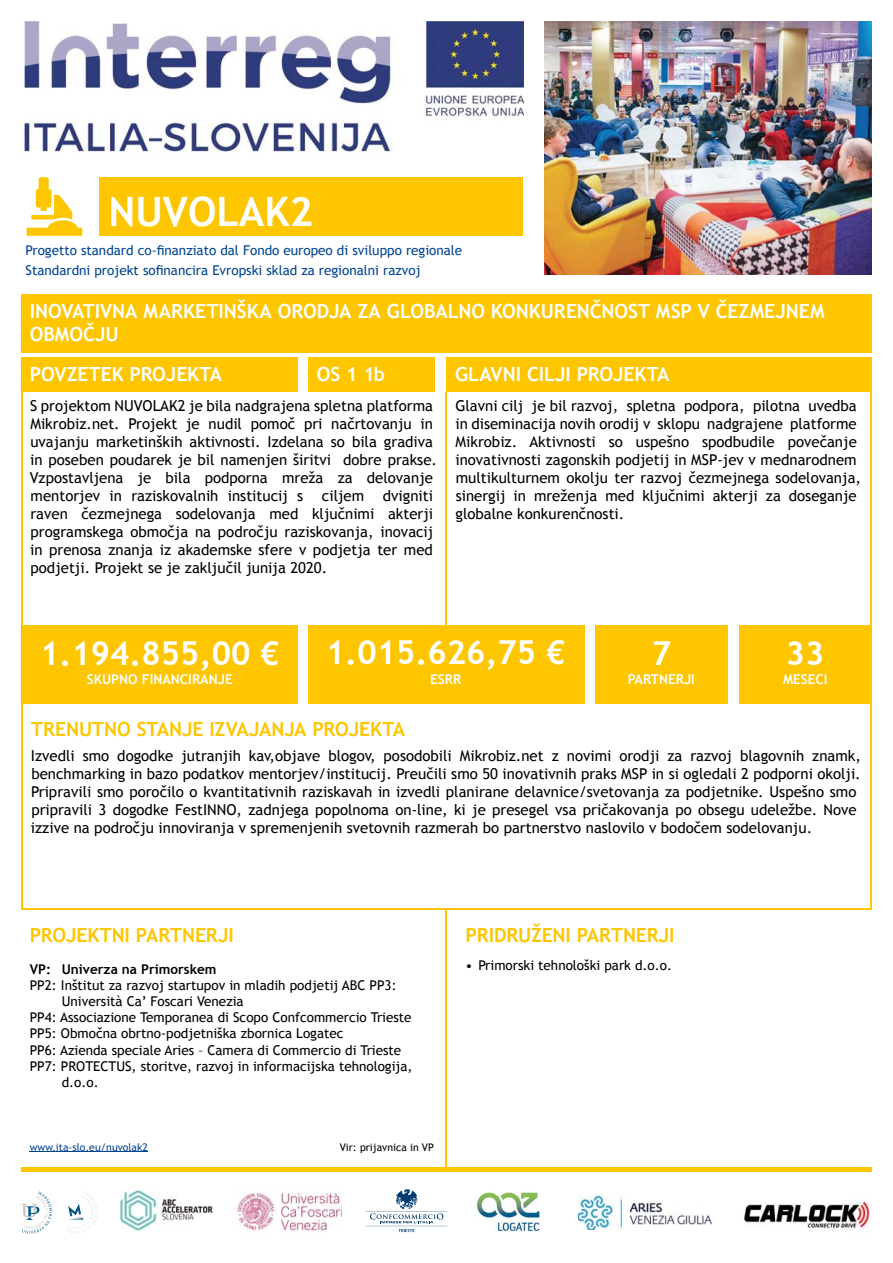
<style>
.page{position:relative;width:893px;height:1263px;background:#fff}
.page>*{position:absolute;margin:0;border:0;box-sizing:border-box;transform-origin:0 0}
.t1{font:700 40.5px "Trebuchet MS";color:#fff}
.t2{font:700 33px "Trebuchet MS";color:#fff}
.t3{font:700 19.5px/23.4px "Trebuchet MS";color:#fff}
.t4{font:700 19.5px "Trebuchet MS";color:#fdc601}
.t5{font:15px/18px "Trebuchet MS";color:#000}
.t6{font:13.5px "Trebuchet MS";color:#000}
.t7{font:13.5px/19.5px "Trebuchet MS";color:#004494}
.t8{font:700 13.5px "Trebuchet MS";color:#fff}
.t9{font:700 13.5px "Trebuchet MS";color:#000}
.t10{font:10.5px "Trebuchet MS";color:#004494}
.t11{font:10.5px "Trebuchet MS";color:#000}
</style>
<div class="page">
<svg style="left:21px;top:1191px;width:31px;height:42px"></svg>
<svg style="left:67px;top:1192px;width:30px;height:41px"></svg>
<img style="left:120px;top:1190px;width:93px;height:41px">
<img style="left:237px;top:1192px;width:105px;height:40px">
<svg style="left:366px;top:1189px;width:81px;height:43px"></svg>
<img style="left:476px;top:1192px;width:64px;height:40px">
<img style="left:743px;top:1201px;width:128px;height:29px">
<img style="left:578px;top:1196px;width:134px;height:34px">
<img style="left:544px;top:21px;width:328px;height:254px">
<hr style="left:446px;top:392px;width:1px;height:239px;background:#fdc601">
<div style="left:21px;top:626px;width:277px;height:78px;background:#fdc601"></div>
<div style="left:308px;top:626px;width:277px;height:78px;background:#fdc601"></div>
<div style="left:595px;top:626px;width:133px;height:78px;background:#fdc601"></div>
<div style="left:739px;top:626px;width:133px;height:78px;background:#fdc601"></div>
<div style="left:100px;top:177px;width:423px;height:59px;background:#fdc601"></div>
<img style="left:24px;top:21px;width:499px;height:133px">
<div style="left:39px;top:177px;width:10px;height:16px;background:#fdc601;border-radius:2px"></div>
<svg style="left:27px;top:189px;width:55px;height:47px"></svg>
<div style="left:21px;top:294px;width:851px;height:59px;background:#fdc601"></div>
<div style="left:21px;top:1167px;width:851px;height:5px;background:#fdc601"></div>
<hr style="left:446px;top:909px;width:1px;height:258px;background:#fdc601">
<hr style="left:21px;top:908px;width:851px;height:1px;background:#fdc601">
<hr style="left:21px;top:392px;width:2px;height:517px;background:#fdc601">
<hr style="left:870px;top:392px;width:2px;height:517px;background:#fdc601">
<div style="left:446px;top:357px;width:426px;height:35px;background:#fdc601"></div>
<div style="left:308px;top:357px;width:127px;height:35px;background:#fdc601"></div>
<div style="left:21px;top:357px;width:277px;height:35px;background:#fdc601"></div>
<hr style="left:30px;top:1151px;width:118px;height:1px;background:#004494">
<h1 class="t1" style="left:108px;top:188px;width:206px">NUVOLAK2</h1>
<p class="t7" style="left:26px;top:241px;width:438px">Progetto standard co-finanziato dal Fondo europeo di sviluppo regionale<br>Standardni projekt sofinancira Evropski sklad za regionalni razvoj</p>
<h3 class="t3" style="left:30px;top:299px;width:796px">INOVATIVNA MARKETINŠKA ORODJA ZA GLOBALNO KONKURENČNOST MSP V ČEZMEJNEM<br>OBMOČJU</h3>
<h3 class="t3" style="left:30px;top:362px;width:194px">POVZETEK PROJEKTA</h3>
<h3 class="t3" style="left:317px;top:362px;width:70px">OS 1 1b</h3>
<h3 class="t3" style="left:455px;top:362px;width:216px">GLAVNI CILJI PROJEKTA</h3>
<p class="t5" style="left:30px;top:396px;width:409px">S projektom NUVOLAK2 je bila nadgrajena spletna platforma Mikrobiz.net. Projekt je nudil pomoč pri načrtovanju in uvajanju marketinških aktivnosti. Izdelana so bila gradiva in poseben poudarek je bil namenjen širitvi dobre prakse.<br>Vzpostavljena je bila podporna mreža za delovanje mentorjev in raziskovalnih institucij s ciljem dvigniti raven čezmejnega sodelovanja med ključnimi akterji programskega območja na področju raziskovanja, inovacij in prenosa znanja iz akademske sfere v podjetja ter med podjetji. Projekt se je zaključil junija 2020.</p>
<p class="t5" style="left:455px;top:396px;width:407px">Glavni cilj je bil razvoj, spletna podpora, pilotna uvedba in diseminacija novih orodij v sklopu nadgrajene platforme Mikrobiz. Aktivnosti so uspešno spodbudile povečanje inovativnosti zagonskih podjetij in MSP-jev v mednarodnem multikulturnem okolju ter razvoj čezmejnega sodelovanja, sinergij in mreženja med ključnimi akterji za doseganje globalne konkurenčnosti.</p>
<h2 class="t2" style="left:40px;top:634px;width:241px">1.194.855,00 €</h2>
<p class="t8" style="left:87px;top:672px;width:147px">SKUPNO FINANCIRANJE</p>
<h2 class="t2" style="left:326px;top:633px;width:241px">1.015.626,75 €</h2>
<p class="t8" style="left:430px;top:671px;width:33px">ESRR</p>
<h3 class="t4" style="left:31px;top:718px;width:375px">TRENUTNO STANJE IZVAJANJA PROJEKTA</h3>
<h2 class="t2" style="left:652px;top:634px;width:21px">7</h2>
<p class="t8" style="left:628px;top:672px;width:69px">PARTNERJI</p>
<h2 class="t2" style="left:786px;top:634px;width:40px">33</h2>
<p class="t8" style="left:783px;top:672px;width:46px">MESECI</p>
<p class="t5" style="left:31px;top:746px;width:832px">Izvedli smo dogodke jutranjih kav,objave blogov, posodobili Mikrobiz.net z novimi orodji za razvoj blagovnih znamk, benchmarking in bazo podatkov mentorjev/institucij. Preučili smo 50 inovativnih praks MSP in si ogledali 2 podporni okolji.<br>Pripravili smo poročilo o kvantitativnih raziskavah in izvedli planirane delavnice/svetovanja za podjetnike. Uspešno smo pripravili 3 dogodke FestINNO, zadnjega popolnoma on-line, ki je presegel vsa pričakovanja po obsegu udeležbe. Nove izzive na področju innoviranja v spremenjenih svetovnih razmerah bo partnerstvo naslovilo v bodočem sodelovanju.</p>
<h3 class="t4" style="left:30px;top:923px;width:206px">PROJEKTNI PARTNERJI</h3>
<h3 class="t4" style="left:466px;top:923px;width:211px">PRIDRUŽENI PARTNERJI</h3>
<p class="t9" style="left:30px;top:961px;width:188px">VP: Univerza na Primorskem</p>
<p class="t6" style="left:466px;top:957px;width:208px">• Primorski tehnološki park d.o.o.</p>
<p class="t6" style="left:30px;top:977px;width:368px">PP2: Inštitut za razvoj startupov in mladih podjetij ABC PP3:</p>
<p class="t6" style="left:62px;top:993px;width:183px">Università Ca’ Foscari Venezia</p>
<p class="t6" style="left:30px;top:1009px;width:383px">PP4: Associazione Temporanea di Scopo Confcommercio Trieste</p>
<p class="t6" style="left:30px;top:1026px;width:315px">PP5: Območna obrtno-podjetniška zbornica Logatec</p>
<p class="t6" style="left:30px;top:1042px;width:373px">PP6: Azienda speciale Aries – Camera di Commercio di Trieste</p>
<p class="t6" style="left:30px;top:1058px;width:384px">PP7: PROTECTUS, storitve, razvoj in informacijska tehnologija,</p>
<p class="t6" style="left:62px;top:1074px;width:38px">d.o.o.</p>
<p class="t10" style="left:30px;top:1141px;width:120px">www.ita-slo.eu/nuvolak2</p>
<p class="t11" style="left:340px;top:1141px;width:96px">Vir: prijavnica in VP</p>
</div>
